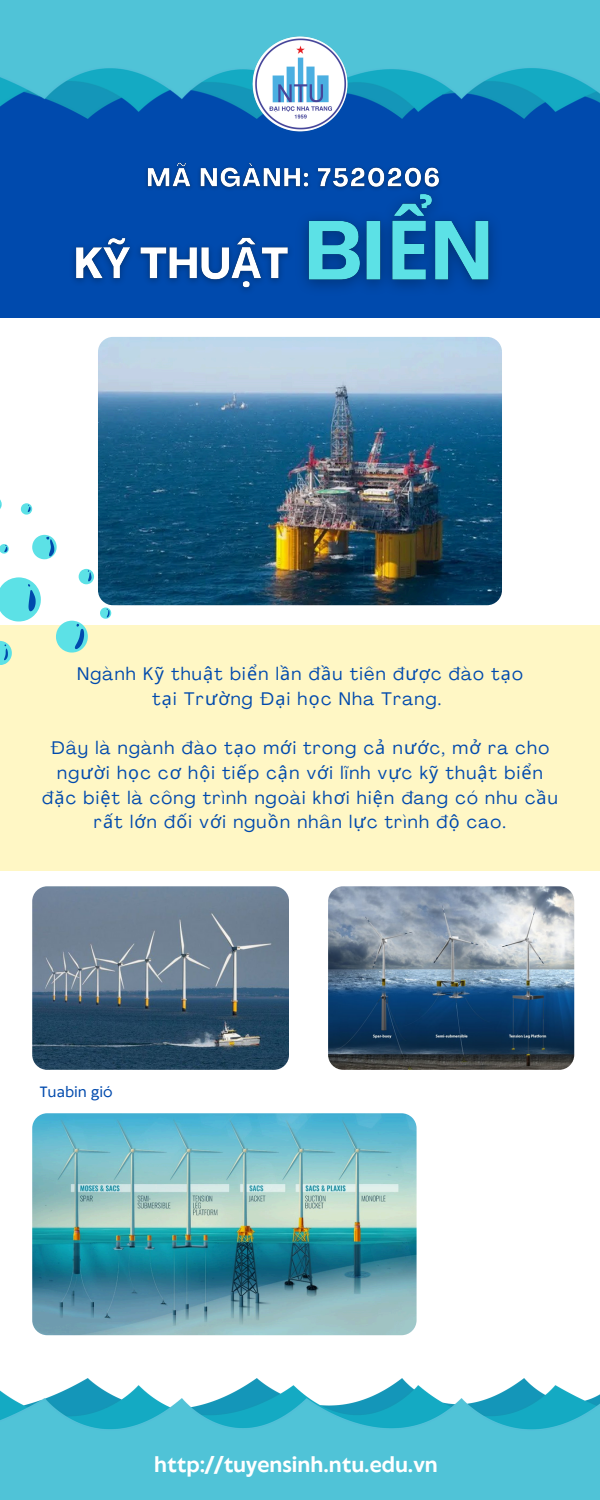
<style>
.page{position:relative;width:600px;height:1500px;background:#fff}
.page>*{position:absolute;margin:0;border:0;box-sizing:border-box;transform-origin:0 0}
.t1{font:700 20px "Klein Text";color:#fff}
.t2{font:18px/24.8px "Agrandir";letter-spacing:.07em;color:#004aad;text-align:center}
.t3{font:14px "Klein Text";color:#004aad}
.s1{font-family:"Noto Sans"}
</style>
<div class="page">
<div style="left:0;top:43px;width:600px;height:274px;background:#004aad"></div>
<div style="left:0;top:625px;width:600px;height:245px;background:#fff7c5"></div>
<img style="left:0;top:1379px;width:600px;height:121px">
<img style="left:0;top:0;width:600px;height:119px">
<svg style="left:0;top:499px;width:111px;height:166px"></svg>
<img style="left:251px;top:35px;width:98px;height:97px">
<img style="left:98px;top:337px;width:404px;height:268px;border-radius:15px">
<img style="left:32px;top:886px;width:257px;height:184px;border-radius:15px">
<img style="left:328px;top:886px;width:246px;height:184px;border-radius:15px">
<img style="left:146px;top:162px;width:293px;height:28px">
<img style="left:73px;top:237px;width:215px;height:54px">
<img style="left:288px;top:177px;width:206px;height:111px">
<img style="left:32px;top:1113px;width:384px;height:222px">
<p class="t2" style="left:77px;top:663px;width:447px">Ngành K<span class="s1">ỹ</span> thu<span class="s1">ậ</span>t bi<span class="s1">ể</span>n l<span class="s1">ầ</span>n đ<span class="s1">ầ</span>u tiên đ<span class="s1">ượ</span>c đào t<span class="s1">ạ</span>o t<span class="s1">ạ</span>i Tr<span class="s1">ườ</span>ng Đ<span class="s1">ạ</span>i h<span class="s1">ọ</span>c Nha Trang.</p>
<p class="t2" style="left:42px;top:737px;width:517px">Đây là ngành đào t<span class="s1">ạ</span>o m<span class="s1">ớ</span>i trong c<span class="s1">ả</span> n<span class="s1">ướ</span>c, m<span class="s1">ở</span> ra cho ng<span class="s1">ườ</span>i h<span class="s1">ọ</span>c c<span class="s1">ơ</span> h<span class="s1">ộ</span>i ti<span class="s1">ế</span>p c<span class="s1">ậ</span>n v<span class="s1">ớ</span>i lĩnh v<span class="s1">ự</span>c k<span class="s1">ỹ</span> thu<span class="s1">ậ</span>t bi<span class="s1">ể</span>n đ<span class="s1">ặ</span>c bi<span class="s1">ệ</span>t là công trình ngoài kh<span class="s1">ơ</span>i hi<span class="s1">ệ</span>n đang có nhu c<span class="s1">ầ</span>u r<span class="s1">ấ</span>t l<span class="s1">ớ</span>n đ<span class="s1">ố</span>i v<span class="s1">ớ</span>i ngu<span class="s1">ồ</span>n nhân l<span class="s1">ự</span>c trình đ<span class="s1">ộ</span> cao.</p>
<p class="t3" style="left:40px;top:1085px;width:74px">Tuabin gió</p>
<p class="t1" style="left:154px;top:1454px;width:285px">http://tuyensinh.ntu.edu.vn</p>
</div>
